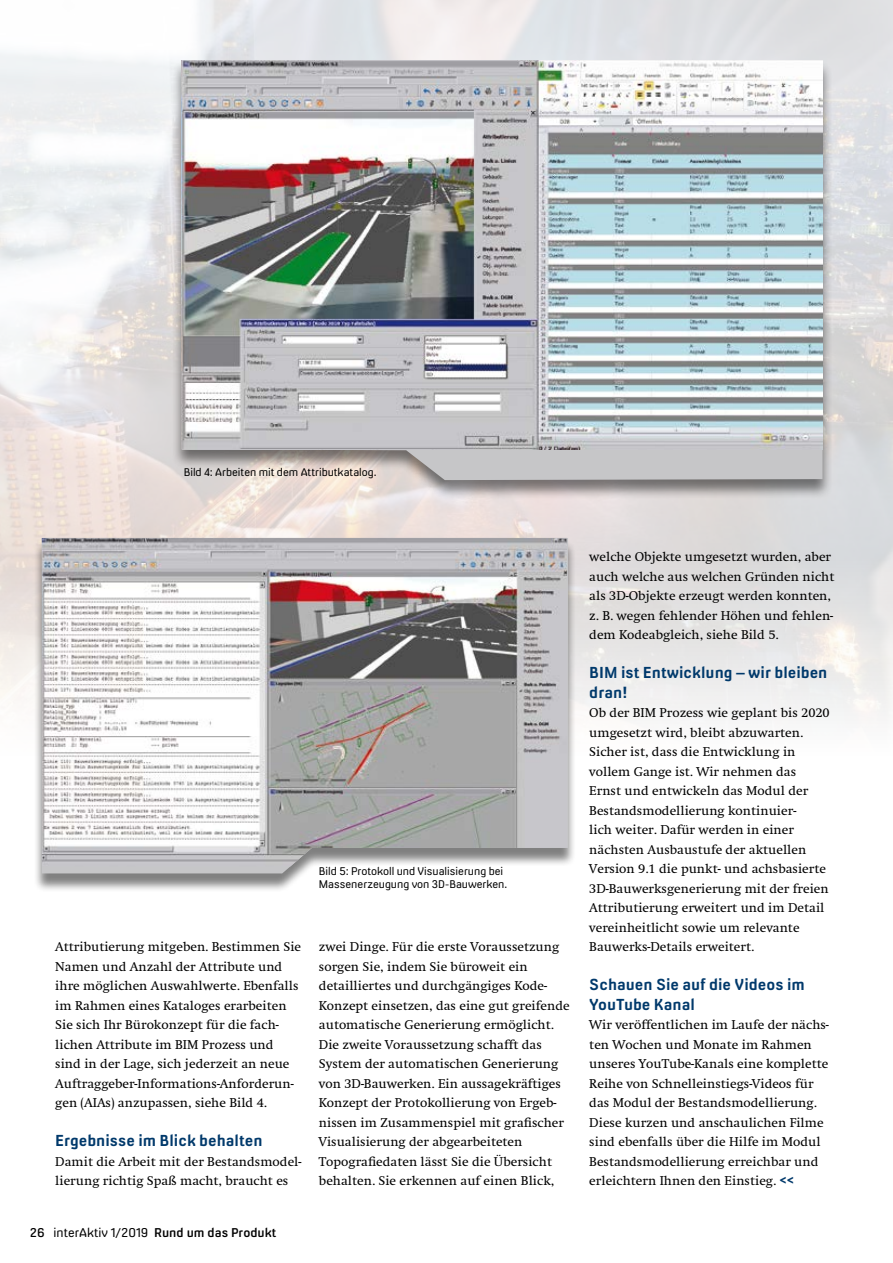
<style>
.page{position:relative;width:893px;height:1263px;background:#fff}
.page>*{position:absolute;margin:0;border:0;box-sizing:border-box;transform-origin:0 0}
.t1{font:700 15px/19.5px "Milibus Rg";color:#00396b}
.t2{font:500 13.5px/19.5px "Swift";color:#000}
.t3{font:12px "Milibus Lt";color:#000}
.t4{font:10.5px/13.5px "Milibus Lt";color:#000}
.s1{font-family:"Milibus Rg"}
.s2{font-family:"Milibus Sb"}
.s3{font-family:"Milibus Rg";font-weight:700;color:#00396b}
</style>
<div class="page">
<div style="left:171px;top:60px;width:662px;height:441px;background:#000;opacity:.5"></div>
<svg style="left:181px;top:449px;width:641px;height:31px;background:#c2bfbe"></svg>
<img style="left:181px;top:60px;width:641px;height:389px">
<div style="left:34px;top:540px;width:542px;height:352px;background:#000;opacity:.5"></div>
<svg style="left:42px;top:538px;width:526px;height:335px;fill:#c6c6c9"></svg>
<img style="left:42px;top:538px;width:525px;height:328px">
<p class="t4" style="left:184px;top:465px;width:194px">Bild 4: Arbeiten mit dem Attributkatalog.</p>
<p class="t4" style="left:319px;top:864px;width:190px">Bild 5: Protokoll und Visualisierung bei<br>Massenerzeugung von 3D-Bauwerken.</p>
<p class="t2" style="left:55px;top:937px;width:247px">Attributierung mitgeben. Bestimmen Sie Namen und Anzahl der Attribute und ihre möglichen Auswahlwerte. Ebenfalls im Rahmen eines Kataloges erarbeiten Sie sich Ihr Bürokonzept für die fach&shy;lichen Attribute im BIM Prozess und sind in der Lage, sich jederzeit an neue Auftraggeber-Informations-Anforderun&shy;gen (AIAs) anzupassen, siehe Bild 4.</p>
<p class="t1" style="left:55px;top:1131px;width:209px">Ergebnisse im Blick behalten</p>
<p class="t2" style="left:55px;top:1152px;width:248px">Damit die Arbeit mit der Bestandsmodel&shy;lierung richtig Spaß macht, braucht es</p>
<p class="t3" style="left:30px;top:1226px;width:248px"><span class="s1">26</span> interAktiv 1/2019 <span class="s2">Rund um das Produkt</span></p>
<p class="t2" style="left:319px;top:937px;width:252px">zwei Dinge. Für die erste Voraussetzung sorgen Sie, indem Sie büroweit ein detailliertes und durchgängiges Kode-Konzept einsetzen, das eine gut greifende automatische Generierung ermöglicht.<br>Die zweite Voraussetzung schafft das System der automatischen Generierung von 3D-Bauwerken. Ein aussagekräftiges Konzept der Protokollierung von Ergeb&shy;nissen im Zusammenspiel mit grafischer Visualisierung der abgearbeiteten Topografiedaten lässt Sie die Übersicht behalten. Sie erkennen auf einen Blick,</p>
<p class="t2" style="left:589px;top:547px;width:247px">welche Objekte umgesetzt wurden, aber auch welche aus welchen Gründen nicht als 3D-Objekte erzeugt werden konnten, z. B. wegen fehlender Höhen und fehlen&shy;dem Kodeabgleich, siehe Bild 5.</p>
<p class="t1" style="left:589px;top:663px;width:240px">BIM ist Entwicklung – wir bleiben dran!</p>
<p class="t2" style="left:589px;top:703px;width:242px">Ob der BIM Prozess wie geplant bis 2020 umgesetzt wird, bleibt abzuwarten.<br>Sicher ist, dass die Entwicklung in vollem Gange ist. Wir nehmen das Ernst und entwickeln das Modul der Bestandsmodellierung kontinuier-<br>lich weiter. Dafür werden in einer nächsten Ausbaustufe der aktuellen Version 9.1 die punkt- und achsbasierte 3D-Bauwerksgenerierung mit der freien Attributierung erweitert und im Detail vereinheitlicht sowie um relevante Bauwerks-Details erweitert.</p>
<p class="t1" style="left:589px;top:975px;width:217px">Schauen Sie auf die Videos im<br>YouTube Kanal</p>
<p class="t2" style="left:589px;top:1015px;width:241px">Wir veröffentlichen im Laufe der nächs&shy;ten Wochen und Monate im Rahmen unseres YouTube-Kanals eine komplette Reihe von Schnelleinstiegs-Videos für das Modul der Bestandsmodellierung.<br>Diese kurzen und anschaulichen Filme sind ebenfalls über die Hilfe im Modul Bestandsmodellierung erreichbar und erleichtern Ihnen den Einstieg. <span class="s3">&lt;&lt;</span></p>
</div>
